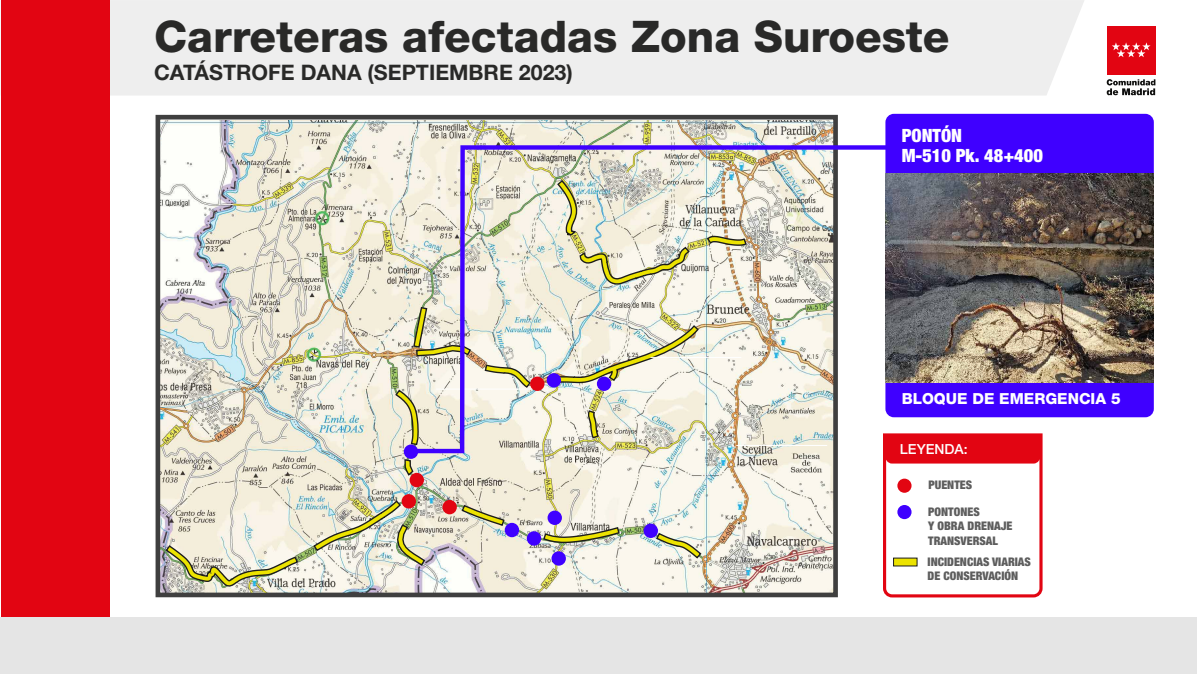
<style>
.page{position:relative;width:1197px;height:674px;background:#fff}
.page>*{position:absolute;margin:0;border:0;box-sizing:border-box;transform-origin:0 0}
.t1{font:800 43.6px "Helvetica Neue LT Std";color:#292928}
.t2{font:700 21.36px "Helvetica Neue LT Std";color:#292928}
.t3{font:900 condensed 18.32px/19.5px "Helvetica Neue LT Std";color:#fff}
.t4{font:800 15.24px "Helvetica Neue LT Std";color:#fff}
.t5{font:500 13.88px "Helvetica Neue LT Std";color:#fff}
.t6{font:900 condensed 11.88px/14.3px "Helvetica Neue LT Std";color:#5d5d5d}
</style>
<div class="page">
<div style="left:109px;top:0;width:975px;height:96px;background:#eee"></div>
<div style="left:1px;top:0;width:108px;height:673px;background:#e20512"></div>
<div style="left:1px;top:617px;width:1195px;height:56px;background:#e5e5e5"></div>
<div style="left:1106px;top:26px;width:49px;height:49px;background:#e20512"></div>
<svg style="left:1112px;top:42px;width:38px;height:15px"></svg>
<svg style="left:1106px;top:79px;width:49px;height:16px"></svg>
<img style="left:161px;top:121px;width:670px;height:470px">
<img style="left:164px;top:544px;width:135px;height:45px">
<svg style="left:542px;top:526px;width:78px;height:17px"></svg>
<svg style="left:460px;top:504px;width:45px;height:23px"></svg>
<svg style="left:655px;top:532px;width:47px;height:27px"></svg>
<svg style="left:403px;top:458px;width:11px;height:19px"></svg>
<svg style="left:394px;top:388px;width:12px;height:58px"></svg>
<img style="left:312px;top:499px;width:114px;height:67px">
<div style="left:155px;top:115px;width:682px;height:482px;border:5px solid #3f3f3f"></div>
<img style="left:406px;top:143px;width:491px;height:312px">
<div style="left:546px;top:373px;width:15px;height:14px;background:#3f00ff;border-radius:50%"></div>
<div style="left:530px;top:376px;width:14px;height:15px;background:#e20512;border-radius:50%"></div>
<div style="left:596px;top:376px;width:15px;height:15px;background:#3f00ff;border-radius:50%"></div>
<div style="left:643px;top:523px;width:15px;height:15px;background:#3f00ff;border-radius:50%"></div>
<div style="left:526px;top:531px;width:15px;height:14px;background:#3f00ff;border-radius:50%"></div>
<div style="left:547px;top:510px;width:15px;height:15px;background:#3f00ff;border-radius:50%"></div>
<div style="left:551px;top:551px;width:15px;height:14px;background:#3f00ff;border-radius:50%"></div>
<div style="left:504px;top:523px;width:15px;height:14px;background:#3f00ff;border-radius:50%"></div>
<div style="left:403px;top:444px;width:15px;height:15px;background:#3f00ff;border-radius:50%"></div>
<div style="left:409px;top:473px;width:15px;height:14px;background:#e20512;border-radius:50%"></div>
<div style="left:401px;top:494px;width:15px;height:14px;background:#e20512;border-radius:50%"></div>
<div style="left:442px;top:500px;width:15px;height:14px;background:#e20512;border-radius:50%"></div>
<div style="left:885px;top:114px;width:268px;height:303px;background:#3f00ff;border-radius:8px"></div>
<img style="left:885px;top:174px;width:268px;height:208px">
<svg style="left:881px;top:432px;width:162px;height:166px"></svg>
<svg style="left:892px;top:557px;width:25px;height:9px"></svg>
<h1 class="t1" style="left:154px;top:11px;width:796px">Carreteras afectadas Zona Suroeste</h1>
<h2 class="t2" style="left:154px;top:59px;width:420px">CATÁSTROFE DANA (SEPTIEMBRE 2023)</h2>
<h3 class="t3" style="left:901px;top:126px;width:143px">PONTÓN<br>M-510 Pk. 48+400</h3>
<p class="t4" style="left:901px;top:390px;width:220px">BLOQUE DE EMERGENCIA 5</p>
<p class="t5" style="left:899px;top:441px;width:69px">LEYENDA:</p>
<p class="t6" style="left:928px;top:478px;width:45px">PUENTES</p>
<p class="t6" style="left:928px;top:505px;width:86px">PONTONES<br>Y OBRA DRENAJE<br>TRANSVERSAL</p>
<p class="t6" style="left:927px;top:554px;width:105px">INCIDENCIAS VIARIAS<br>DE CONSERVACIÓN</p>
</div>
